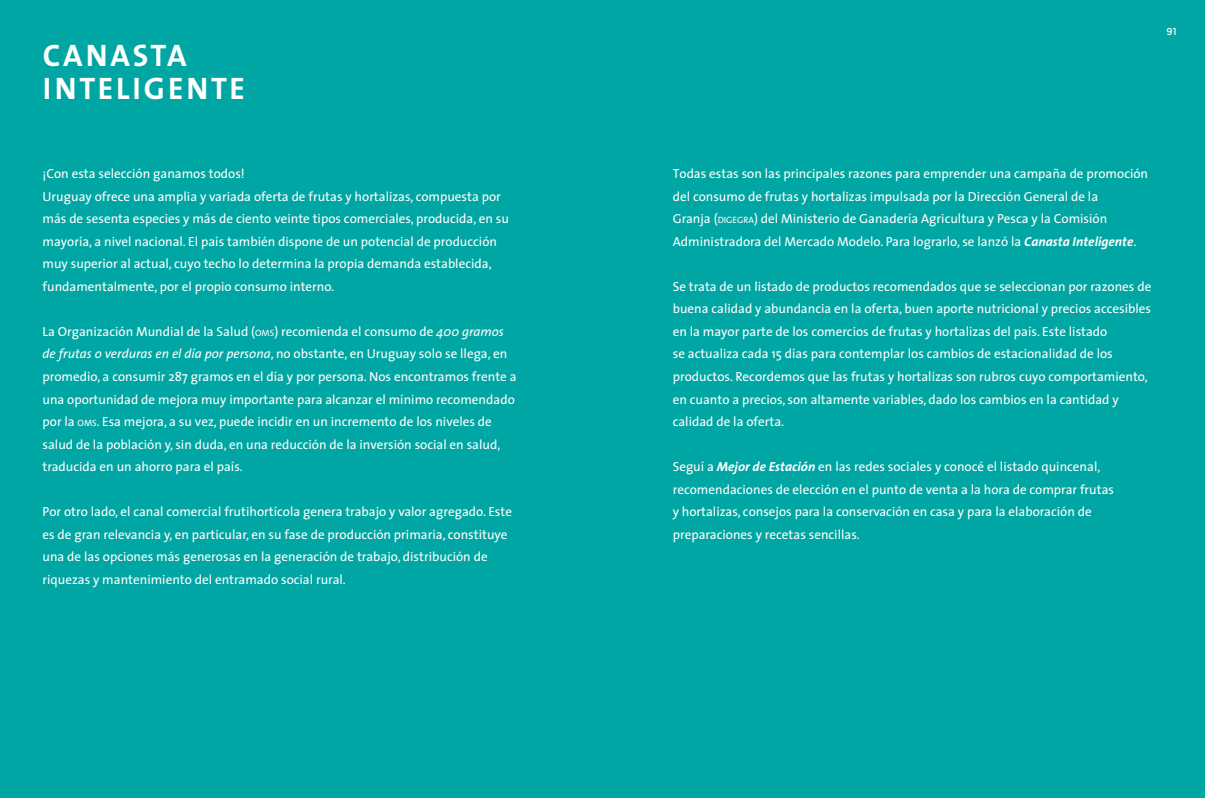
<style>
.page{position:relative;width:1205px;height:798px;background:#fff}
.page>*{position:absolute;margin:0;border:0;box-sizing:border-box;transform-origin:0 0}
.t1{font:700 31.25px/32.5px "The Sans";letter-spacing:.09em;color:#fff}
.t2{font:13.12px/22.5px "The Sans";color:#fff}
.t3{font:10px "Montserrat";color:#fff}
.s1{font-size:9.12px}
.s2{font-style:italic}
.s3{font-weight:700;font-style:italic}
</style>
<div class="page">
<div style="left:0;top:0;width:1205px;height:797px;background:#00a6a3"></div>
<h1 class="t1" style="left:43px;top:38px;width:204px">CANASTA<br>INTELIGENTE</h1>
<p class="t2" style="left:43px;top:162px;width:468px">¡Con esta selección ganamos todos!<br>Uruguay ofrece una amplia y variada oferta de frutas y hortalizas, compuesta por más de sesenta especies y más de ciento veinte tipos comerciales, producida, en su mayoría, a nivel nacional. El país también dispone de un potencial de producción muy superior al actual, cuyo techo lo determina la propia demanda establecida, fundamentalmente, por el propio consumo interno.</p>
<p class="t2" style="left:43px;top:320px;width:476px">La Organización Mundial de la Salud (<span class="s1">OMS</span>) recomienda el consumo de <span class="s2">400 gramos de frutas o verduras en el día por persona</span>, no obstante, en Uruguay solo se llega, en promedio, a consumir 287 gramos en el día y por persona. Nos encontramos frente a una oportunidad de mejora muy importante para alcanzar el mínimo recomendado por la <span class="s1">OMS</span>. Esa mejora, a su vez, puede incidir en un incremento de los niveles de salud de la población y, sin duda, en una reducción de la inversión social en salud, traducida en un ahorro para el país.</p>
<p class="t2" style="left:43px;top:500px;width:471px">Por otro lado, el canal comercial frutihortícola genera trabajo y valor agregado. Este es de gran relevancia y, en particular, en su fase de producción primaria, constituye una de las opciones más generosas en la generación de trabajo, distribución de riquezas y mantenimiento del entramado social rural.</p>
<p class="t3" style="left:1166px;top:26px;width:11px">91</p>
<p class="t2" style="left:673px;top:162px;width:477px">Todas estas son las principales razones para emprender una campaña de promoción del consumo de frutas y hortalizas impulsada por la Dirección General de la<br>Granja (<span class="s1">DIGEGRA</span>) del Ministerio de Ganadería Agricultura y Pesca y la Comisión Administradora del Mercado Modelo. Para lograrlo, se lanzó la <span class="s3">Canasta Inteligente</span>.</p>
<p class="t2" style="left:673px;top:275px;width:480px">Se trata de un listado de productos recomendados que se seleccionan por razones de buena calidad y abundancia en la oferta, buen aporte nutricional y precios accesibles en la mayor parte de los comercios de frutas y hortalizas del país. Este listado<br>se actualiza cada 15 días para contemplar los cambios de estacionalidad de los productos. Recordemos que las frutas y hortalizas son rubros cuyo comportamiento, en cuanto a precios, son altamente variables, dado los cambios en la cantidad y calidad de la oferta.</p>
<p class="t2" style="left:673px;top:455px;width:443px">Seguí a <span class="s3">Mejor de Estación</span> en las redes sociales y conocé el listado quincenal, recomendaciones de elección en el punto de venta a la hora de comprar frutas y hortalizas, consejos para la conservación en casa y para la elaboración de preparaciones y recetas sencillas.</p>
</div>
